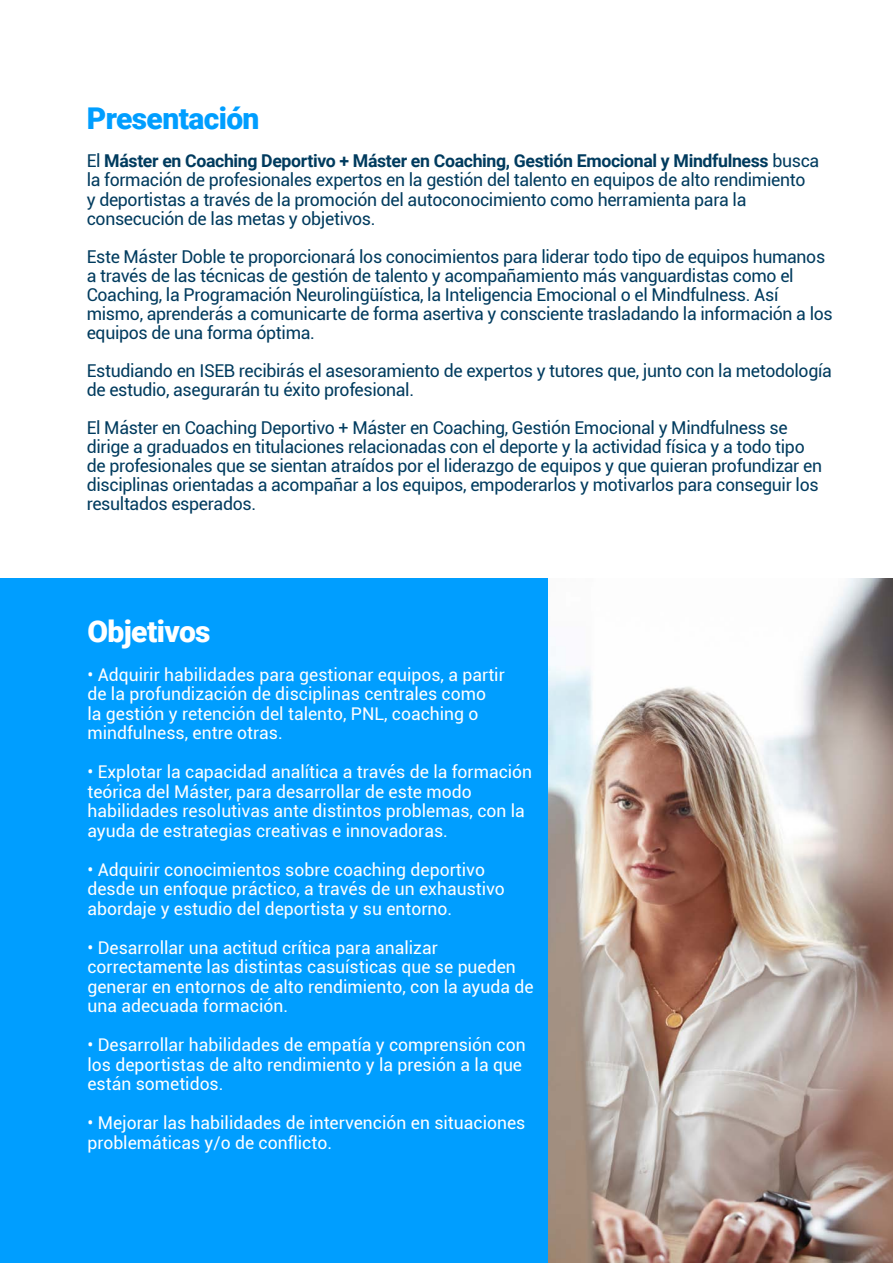
<style>
.page{position:relative;width:893px;height:1263px;background:#fff}
.page>*{position:absolute;margin:0;border:0;box-sizing:border-box;transform-origin:0 0}
.t1{font:900 30px "Roboto";letter-spacing:-.02em;color:#009eff}
.t2{font:900 30px "Roboto";letter-spacing:-.02em;color:#fff}
.t3{font:17.7px/19px "Roboto";letter-spacing:-.02em;color:#003b5e}
.t4{font:17.55px/19.5px "Roboto";color:#fff}
.s1{font-weight:700}
</style>
<div class="page">
<div style="left:0;top:579px;width:548px;height:684px;background:#009eff"></div>
<img style="left:548px;top:579px;width:345px;height:684px">
<h1 class="t1" style="left:87px;top:97px;width:174px">Presentación</h1>
<p class="t3" style="left:87px;top:151px;width:734px">El <span class="s1">Máster en Coaching Deportivo + Máster en Coaching, Gestión Emocional y Mindfulness</span> busca la formación de profesionales expertos en la gestión del talento en equipos de alto rendimiento<br>y deportistas a través de la promoción del autoconocimiento como herramienta para la consecución de las metas y objetivos.</p>
<p class="t3" style="left:87px;top:246px;width:747px">Este Máster Doble te proporcionará los conocimientos para liderar todo tipo de equipos humanos a través de las técnicas de gestión de talento y acompañamiento más vanguardistas como el Coaching, la Programación Neurolingüística, la Inteligencia Emocional o el Mindfulness. Así mismo, aprenderás a comunicarte de forma asertiva y consciente trasladando la información a los equipos de una forma óptima.</p>
<p class="t3" style="left:87px;top:360px;width:747px">Estudiando en ISEB recibirás el asesoramiento de expertos y tutores que, junto con la metodología de estudio, asegurarán tu éxito profesional.</p>
<p class="t3" style="left:87px;top:418px;width:737px">El Máster en Coaching Deportivo + Máster en Coaching, Gestión Emocional y Mindfulness se dirige a graduados en titulaciones relacionadas con el deporte y la actividad física y a todo tipo de profesionales que se sientan atraídos por el liderazgo de equipos y que quieran profundizar en disciplinas orientadas a acompañar a los equipos, empoderarlos y motivarlos para conseguir los resultados esperados.</p>
<h1 class="t2" style="left:87px;top:610px;width:125px">Objetivos</h1>
<p class="t4" style="left:87px;top:664px;width:419px">• Adquirir habilidades para gestionar equipos, a partir de la profundización de disciplinas centrales como<br>la gestión y retención del talento, PNL, coaching o mindfulness, entre otras.</p>
<p class="t4" style="left:87px;top:762px;width:446px">• Explotar la capacidad analítica a través de la formación teórica del Máster, para desarrollar de este modo habilidades resolutivas ante distintos problemas, con la ayuda de estrategias creativas e innovadoras.</p>
<p class="t4" style="left:87px;top:859px;width:419px">• Adquirir conocimientos sobre coaching deportivo desde un enfoque práctico, a través de un exhaustivo abordaje y estudio del deportista y su entorno.</p>
<p class="t4" style="left:87px;top:937px;width:448px">• Desarrollar una actitud crítica para analizar correctamente las distintas casuísticas que se pueden generar en entornos de alto rendimiento, con la ayuda de una adecuada formación.</p>
<p class="t4" style="left:87px;top:1035px;width:440px">• Desarrollar habilidades de empatía y comprensión con los deportistas de alto rendimiento y la presión a la que están sometidos.</p>
<p class="t4" style="left:87px;top:1113px;width:439px">• Mejorar las habilidades de intervención en situaciones problemáticas y/o de conflicto.</p>
</div>
